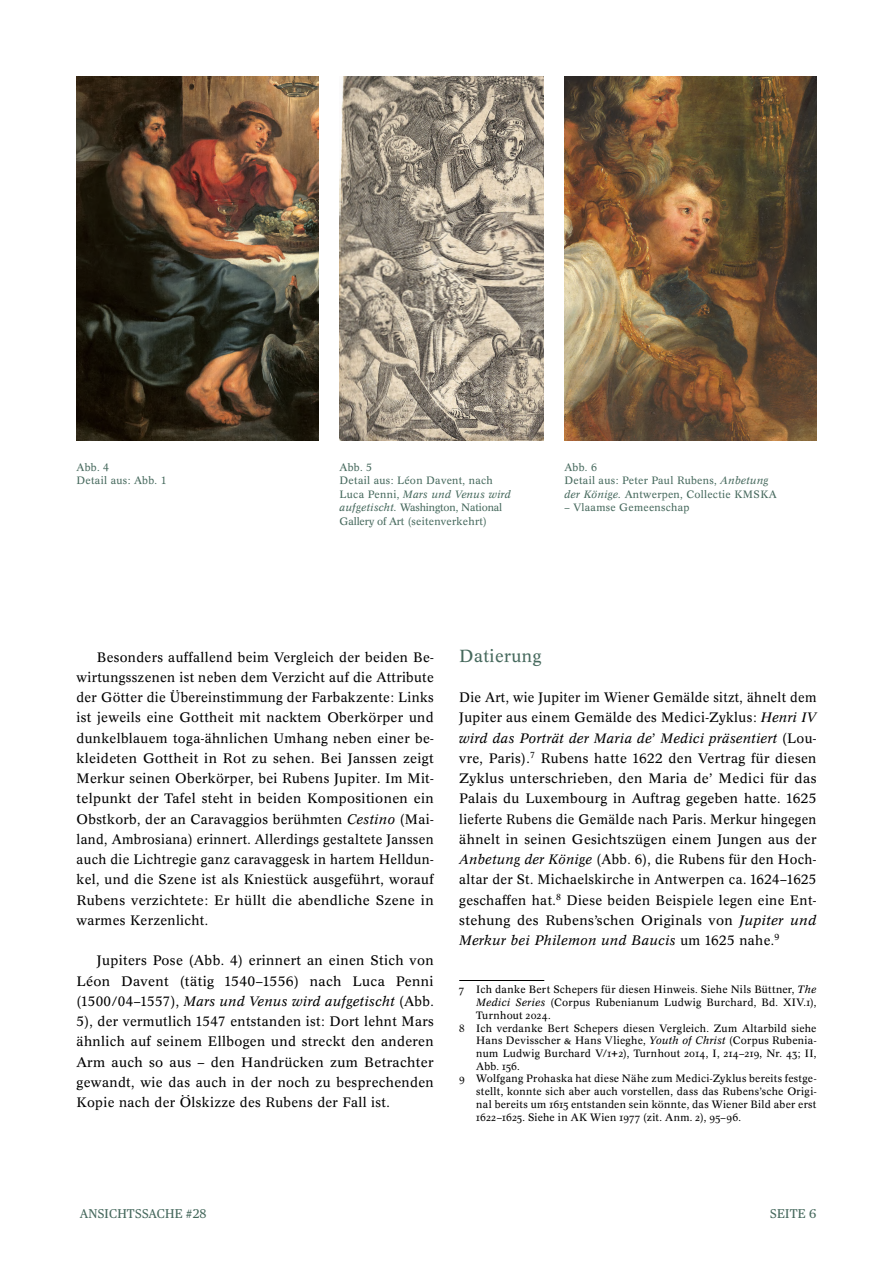
<style>
.page{position:relative;width:893px;height:1263px;background:#fff}
.page>*{position:absolute;margin:0;border:0;box-sizing:border-box;transform-origin:0 0}
.t1{font:17.25px "Concorde BQ";letter-spacing:.025em;color:#46695d}
.t2{font:13.5px/20.2px "Concorde BQ";letter-spacing:.025em;color:#000;text-align:justify}
.t3{font:12.75px "Publico Text";letter-spacing:.015em;color:#46695d}
.t4{font:10.5px "Concorde BQ";letter-spacing:.025em;color:#000}
.t5{font:10.5px/13.5px "Concorde BQ";letter-spacing:.025em;color:#46695d}
.s1{font-style:italic}
</style>
<div class="page">
<img style="left:77px;top:77px;width:241px;height:364px">
<img style="left:340px;top:77px;width:203px;height:364px">
<img style="left:564px;top:77px;width:252px;height:364px">
<hr style="left:459px;top:980px;width:85px;height:1px;background:#000">
<p class="t5" style="left:77px;top:461px;width:92px">Abb. 4<br>Detail aus: Abb. 1</p>
<p class="t5" style="left:340px;top:461px;width:173px">Abb. 5<br>Detail aus: Léon Davent, nach<br>Luca Penni, <span class="s1">Mars und Venus wird aufgetischt.</span> Washington, National<br>Gallery of Art (seitenverkehrt)</p>
<p class="t5" style="left:564px;top:461px;width:214px">Abb. 6<br>Detail aus: Peter Paul Rubens, <span class="s1">Anbetung der Könige.</span> Antwerpen, Collectie KMSKA</p>
<p class="t5" style="left:564px;top:501px;width:127px">– Vlaamse Gemeenschap</p>
<p class="t2" style="left:77px;top:647px;width:359px;text-indent:20px">Besonders auffallend beim Vergleich der beiden Be&shy;wirtungsszenen ist neben dem Verzicht auf die Attribute der Götter die Übereinstimmung der Farbakzente: Links ist jeweils eine Gottheit mit nacktem Oberkörper und dunkelblauem toga-ähnlichen Umhang neben einer be&shy;kleideten Gottheit in Rot zu sehen. Bei Janssen zeigt Merkur seinen Oberkörper, bei Rubens Jupiter. Im Mit&shy;telpunkt der Tafel steht in beiden Kompositionen ein Obstkorb, der an Caravaggios berühmten <span class="s1">Cestino</span> (Mai&shy;land, Ambrosiana) erinnert. Allerdings gestaltete Janssen auch die Lichtregie ganz caravaggesk in hartem Helldun&shy;kel, und die Szene ist als Kniestück ausgeführt, worauf Rubens verzichtete: Er hüllt die abendliche Szene in warmes Kerzenlicht.</p>
<p class="t2" style="left:77px;top:951px;width:359px;text-indent:20px">Jupiters Pose (Abb. 4) erinnert an einen Stich von Léon Davent (tätig 1540–1556) nach Luca Penni (1500/04–1557), <span class="s1">Mars und Venus wird aufgetischt</span> (Abb.<br>5), der vermutlich 1547 entstanden ist: Dort lehnt Mars ähnlich auf seinem Ellbogen und streckt den anderen Arm auch so aus – den Handrücken zum Betrachter gewandt, wie das auch in der noch zu besprechenden Kopie nach der Ölskizze des Rubens der Fall ist.</p>
<p class="t1" style="left:459px;top:646px;width:84px">Datierung</p>
<p class="t2" style="left:459px;top:687px;width:359px">Die Art, wie Jupiter im Wiener Gemälde sitzt, ähnelt dem Jupiter aus einem Gemälde des Medici-Zyklus: <span class="s1">Henri IV wird das Porträt der Maria de</span>’ <span class="s1">Medici präsentiert</span> (Lou&shy;vre, Paris).<sup>7</sup> Rubens hatte 1622 den Vertrag für diesen Zyklus unterschrieben, den Maria de’ Medici für das Palais du Luxembourg in Auftrag gegeben hatte. 1625 lieferte Rubens die Gemälde nach Paris. Merkur hingegen ähnelt in seinen Gesichtszügen einem Jungen aus der <span class="s1">Anbetung der Könige</span> (Abb. 6), die Rubens für den Hoch&shy;altar der St. Michaelskirche in Antwerpen ca. 1624–1625 geschaffen hat.<sup>8</sup> Diese beiden Beispiele legen eine Ent&shy;stehung des Rubens’schen Originals von <span class="s1">Jupiter und Merkur bei Philemon und Baucis</span> um 1625 nahe.<sup>9</sup></p>
<p class="t4" style="left:459px;top:984px;width:359px">7 Ich danke Bert Schepers für diesen Hinweis. Siehe Nils Büttner, <span class="s1">The</span></p>
<p class="t4" style="left:476px;top:996px;width:342px"><span class="s1">Medici Series</span> (Corpus Rubenianum Ludwig Burchard, Bd. XIV.1),</p>
<p class="t4" style="left:476px;top:1009px;width:76px">Turnhout 2024.</p>
<p class="t4" style="left:459px;top:1022px;width:359px">8 Ich verdanke Bert Schepers diesen Vergleich. Zum Altarbild siehe</p>
<p class="t4" style="left:476px;top:1034px;width:342px">Hans Devisscher &amp; Hans Vlieghe, <span class="s1">Youth of Christ</span> (Corpus Rubenia-</p>
<p class="t4" style="left:476px;top:1047px;width:342px">num Ludwig Burchard V/1+2), Turnhout 2014, I, 214–219, Nr. 43; II,</p>
<p class="t4" style="left:476px;top:1060px;width:45px">Abb. 156.</p>
<p class="t4" style="left:459px;top:1073px;width:359px">9 Wolfgang Prohaska hat diese Nähe zum Medici-Zyklus bereits festge-</p>
<p class="t4" style="left:476px;top:1085px;width:342px">stellt, konnte sich aber auch vorstellen, dass das Rubens’sche Origi-</p>
<p class="t4" style="left:476px;top:1098px;width:342px">nal bereits um 1615 entstanden sein könnte, das Wiener Bild aber erst</p>
<p class="t4" style="left:476px;top:1111px;width:266px">1622–1625. Siehe in AK Wien 1977 (zit. Anm. 2), 95–96.</p>
<p class="t3" style="left:80px;top:1204px;width:128px">ANSICHTSSACHE #28</p>
<p class="t3" style="left:770px;top:1204px;width:48px">SEITE 6</p>
</div>
